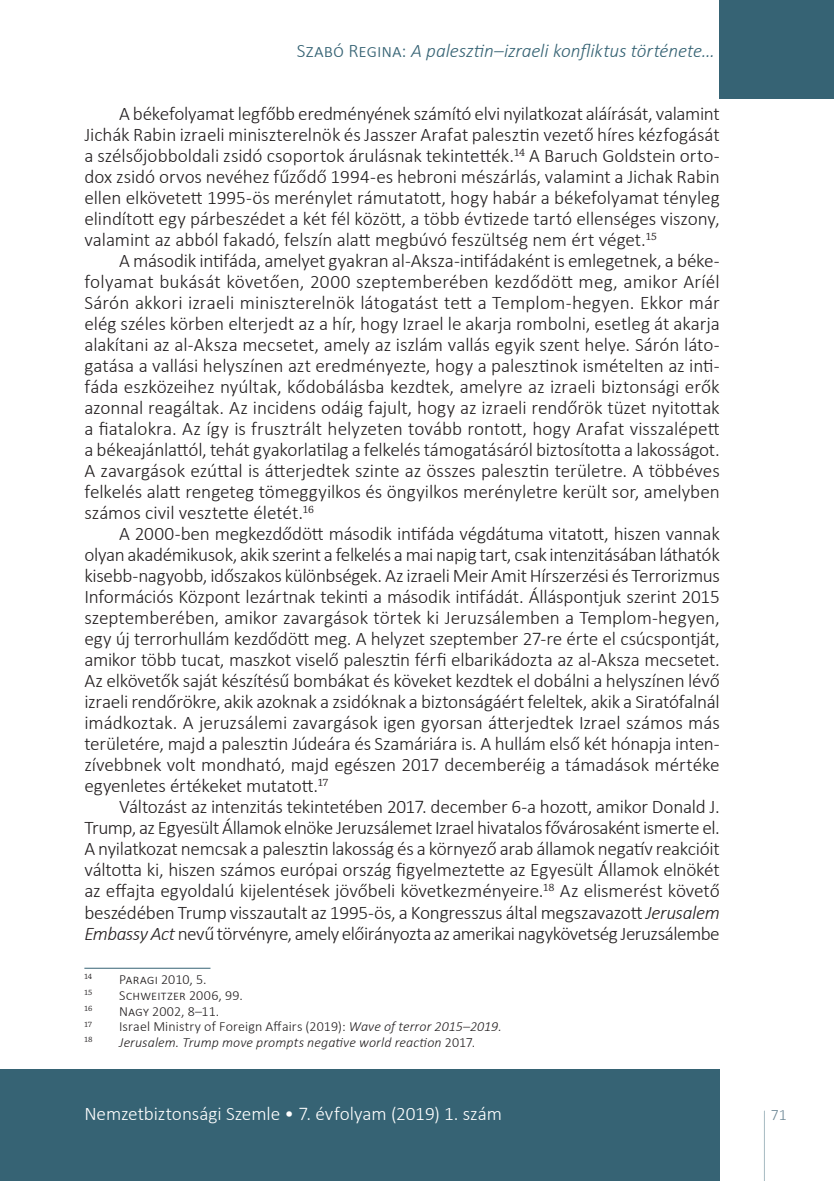
<style>
.page{position:relative;width:834px;height:1181px;background:#fff}
.page>*{position:absolute;margin:0;border:0;box-sizing:border-box;transform-origin:0 0}
._1__Body_copy{font:300 19.25px/21px "Calibri";letter-spacing:-.01em;color:#231f20;text-align:justify}
.t1{font:italic 300 19.25px "Calibri";letter-spacing:-.005em;color:#366374}
.t2{font:300 19.25px "Calibri";letter-spacing:-.005em;color:#fff}
.t3{font:300 15.75px "Calibri";color:#6c8694}
.Footnote_text{font:300 14px "Calibri";letter-spacing:.01em;color:#231f20}
.Footnote_text-2{font:italic 300 14px "Calibri";letter-spacing:.005em;color:#231f20}
.Footnote_text-3{font:8.22px "Chaparral Pro";letter-spacing:.005em;color:#231f20}
.s1{font-style:normal}
.s2{font-style:italic}
</style>
<div class="page">
<div style="left:0;top:1069px;width:719px;height:112px;background:#366374"></div>
<div style="left:719px;top:0;width:114px;height:99px;background:#366374"></div>
<svg style="left:764px;top:1110px;width:1px;height:71px"></svg>
<hr style="left:84px;top:968px;width:126px;height:1px;background:#366374">
<p class="t1" style="left:297px;top:39px;width:419px"><span class="s1">Szabó Regina:</span> A palesztin–izraeli konfliktus története…</p>
<p class="_1__Body_copy" style="left:84px;top:103px;width:637px;text-indent:35px">A békefolyamat legfőbb eredményének számító elvi nyilatkozat aláírását, valamint Jichák Rabin izraeli miniszterelnök és Jasszer Arafat palesztin vezető híres kézfogását a szélsőjobboldali zsidó csoportok árulásnak tekintették.<sup>14</sup> A Baruch Goldstein orto&shy;dox zsidó orvos nevéhez fűződő 1994-es hebroni mészárlás, valamint a Jichak Rabin ellen elkövetett 1995-ös merénylet rámutatott, hogy habár a békefolyamat tényleg elindított egy párbeszédet a két fél között, a több évtizede tartó ellenséges viszony, valamint az abból fakadó, felszín alatt megbúvó feszültség nem ért véget.<sup>15</sup></p>
<p class="_1__Body_copy" style="left:84px;top:250px;width:636px;text-indent:35px">A második intifáda, amelyet gyakran al-Aksza-intifádaként is emlegetnek, a béke&shy;folyamat bukását követően, 2000 szeptemberében kezdődött meg, amikor Aríél Sárón akkori izraeli miniszterelnök látogatást tett a Templom-hegyen. Ekkor már elég széles körben elterjedt az a hír, hogy Izrael le akarja rombolni, esetleg át akarja alakítani az al-Aksza mecsetet, amely az iszlám vallás egyik szent helye. Sárón láto&shy;gatása a vallási helyszínen azt eredményezte, hogy a palesztinok ismételten az inti&shy;fáda eszközeihez nyúltak, kődobálásba kezdtek, amelyre az izraeli biztonsági erők azonnal reagáltak. Az incidens odáig fajult, hogy az izraeli rendőrök tüzet nyitottak a fiatalokra. Az így is frusztrált helyzeten tovább rontott, hogy Arafat visszalépett a békeajánlattól, tehát gyakorlatilag a felkelés támogatásáról biztosította a lakosságot.<br>A zavargások ezúttal is átterjedtek szinte az összes palesztin területre. A többéves felkelés alatt rengeteg tömeggyilkos és öngyilkos merényletre került sor, amelyben számos civil vesztette életét.<sup>16</sup></p>
<p class="_1__Body_copy" style="left:84px;top:523px;width:636px;text-indent:35px">A 2000-ben megkezdődött második intifáda végdátuma vitatott, hiszen vannak olyan akadémikusok, akik szerint a felkelés a mai napig tart, csak intenzitásában láthatók kisebb-nagyobb, időszakos különbségek. Az izraeli Meir Amit Hírszerzési és Terrorizmus Információs Központ lezártnak tekinti a második intifádát. Álláspontjuk szerint 2015 szeptemberében, amikor zavargások törtek ki Jeruzsálemben a Templom-hegyen, egy új terrorhullám kezdődött meg. A helyzet szeptember 27-re érte el csúcspontját, amikor több tucat, maszkot viselő palesztin férfi elbarikádozta az al-Aksza mecsetet.<br>Az elkövetők saját készítésű bombákat és köveket kezdtek el dobálni a helyszínen lévő izraeli rendőrökre, akik azoknak a zsidóknak a biztonságáért feleltek, akik a Siratófalnál imádkoztak. A jeruzsálemi zavargások igen gyorsan átterjedtek Izrael számos más területére, majd a palesztin Júdeára és Szamáriára is. A hullám első két hónapja inten&shy;zívebbnek volt mondható, majd egészen 2017 decemberéig a támadások mértéke egyenletes értékeket mutatott.<sup>17</sup></p>
<p class="_1__Body_copy" style="left:84px;top:796px;width:636px;text-indent:35px">Változást az intenzitás tekintetében 2017. december 6-a hozott, amikor Donald J.<br>Trump, az Egyesült Államok elnöke Jeruzsálemet Izrael hivatalos fővárosaként ismerte el.<br>A nyilatkozat nemcsak a palesztin lakosság és a környező arab államok negatív reakcióit váltotta ki, hiszen számos európai ország figyelmeztette az Egyesült Államok elnökét az effajta egyoldalú kijelentések jövőbeli következményeire.<sup>18</sup> Az elismerést követő beszédében Trump visszautalt az 1995-ös, a Kongresszus által megszavazott <span class="s2">Jerusalem Embassy Act</span> nevű törvényre, amely előirányozta az amerikai nagykövetség Jeruzsálembe</p>
<p class="Footnote_text-3" style="left:84px;top:972px;width:9px">14</p>
<p class="Footnote_text" style="left:119px;top:970px;width:89px">Paragi 2010, 5.</p>
<p class="Footnote_text-3" style="left:84px;top:988px;width:10px">15</p>
<p class="Footnote_text" style="left:119px;top:986px;width:125px">Schweitzer 2006, 99.</p>
<p class="Footnote_text-3" style="left:84px;top:1003px;width:9px">16</p>
<p class="Footnote_text" style="left:119px;top:1002px;width:102px">Nagy 2002, 8–11.</p>
<p class="Footnote_text-3" style="left:84px;top:1019px;width:9px">17</p>
<p class="Footnote_text" style="left:119px;top:1018px;width:384px">Israel Ministry of Foreign Affairs (2019): <span class="s2">Wave of terror 2015–2019.</span></p>
<p class="Footnote_text-3" style="left:84px;top:1035px;width:10px">18</p>
<p class="Footnote_text-2" style="left:119px;top:1033px;width:357px">Jerusalem. Trump move prompts negative world reaction <span class="s1">2017.</span></p>
<p class="t2" style="left:84px;top:1102px;width:419px">Nemzetbiztonsági Szemle • 7. évfolyam (2019) 1. szám</p>
<p class="t3" style="left:770px;top:1105px;width:17px">71</p>
</div>
